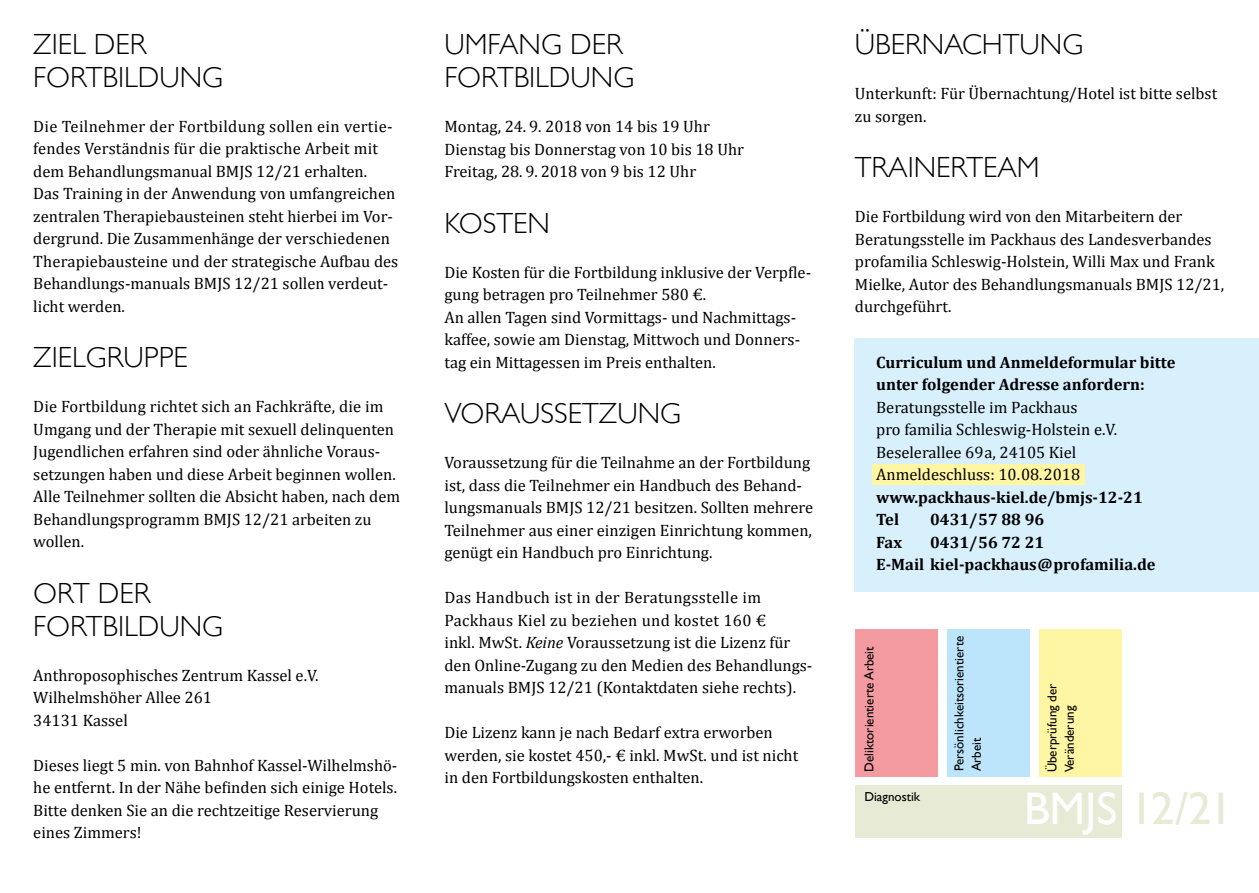
<style>
.page{position:relative;width:1259px;height:893px;background:#fff}
.page>*{position:absolute;margin:0;border:0;box-sizing:border-box;transform-origin:0 0}
.t1{font:45.75px "Gill Sans";letter-spacing:-.01em;color:#e7ead4}
.t2{font:300 29.1px/33px "Gill Sans";color:#000}
.t3{font:16.5px/22.5px "Cambria";color:#000}
.t4{font:700 16.5px/22.5px "Cambria";color:#000}
.t5{font:13.05px/17.4px "Gill Sans";color:#000}
.s1{font-style:italic}
.s2{color:#fff}
</style>
<div class="page">
<div style="left:855px;top:629px;width:82px;height:147px;background:#f39ba0"></div>
<div style="left:947px;top:629px;width:82px;height:147px;background:#bce4fa"></div>
<div style="left:1039px;top:629px;width:82px;height:147px;background:#fff6a4"></div>
<div style="left:855px;top:785px;width:267px;height:53px;background:#e7ead4"></div>
<div style="left:855px;top:338px;width:404px;height:254px;background:#d8effc"></div>
<div style="left:872px;top:465px;width:212px;height:20px;background:#fff6a4"></div>
<h2 class="t2" style="left:33px;top:26px;width:191px">ZIEL DER<br>FORTBILDUNG</h2>
<p class="t3" style="left:33px;top:115px;width:366px">Die Teilnehmer der Fortbildung sollen ein vertie&shy;fendes Verständnis für die praktische Arbeit mit dem Behandlungsmanual BMJS 12/21 erhalten.<br>Das Training in der Anwendung von umfangreichen zentralen Therapiebausteinen steht hierbei im Vor&shy;dergrund. Die Zusammenhänge der verschiedenen Therapiebausteine und der strategische Aufbau des Behandlungs-manuals BMJS 12/21 sollen verdeut&shy;licht werden.</p>
<h2 class="t2" style="left:33px;top:340px;width:156px">ZIELGRUPPE</h2>
<p class="t3" style="left:33px;top:395px;width:368px">Die Fortbildung richtet sich an Fachkräfte, die im Umgang und der Therapie mit sexuell delinquenten Jugendlichen erfahren sind oder ähnliche Voraus&shy;setzungen haben und diese Arbeit beginnen wollen.<br>Alle Teilnehmer sollten die Absicht haben, nach dem Behandlungsprogramm BMJS 12/21 arbeiten zu wollen.</p>
<h2 class="t2" style="left:33px;top:575px;width:191px">ORT DER<br>FORTBILDUNG</h2>
<p class="t3" style="left:33px;top:664px;width:287px">Anthroposophisches Zentrum Kassel e.V.<br>Wilhelmshöher Allee 261<br>34131 Kassel</p>
<p class="t3" style="left:33px;top:754px;width:366px">Dieses liegt 5 min. von Bahnhof Kassel-Wilhelmshö&shy;he entfernt. In der Nähe befinden sich einige Hotels.<br>Bitte denken Sie an die rechtzeitige Reservierung eines Zimmers!</p>
<h2 class="t2" style="left:444px;top:27px;width:191px">UMFANG DER<br>FORTBILDUNG</h2>
<p class="t3" style="left:444px;top:115px;width:301px">Montag, 24. 9. 2018 von 14 bis 19 Uhr<br>Dienstag bis Donnerstag von 10 bis 18 Uhr<br>Freitag, 28. 9. 2018 von 9 bis 12 Uhr</p>
<h2 class="t2" style="left:444px;top:205px;width:107px">KOSTEN</h2>
<p class="t3" style="left:444px;top:261px;width:368px">Die Kosten für die Fortbildung inklusive der Verpfle&shy;gung betragen pro Teilnehmer 580 €.<br>An allen Tagen sind Vormittags- und Nachmittags&shy;kaffee, sowie am Dienstag, Mittwoch und Donners&shy;tag ein Mittagessen im Preis enthalten.</p>
<h2 class="t2" style="left:444px;top:396px;width:238px">VORAUSSETZUNG</h2>
<p class="t3" style="left:444px;top:451px;width:370px">Voraussetzung für die Teilnahme an der Fortbildung ist, dass die Teilnehmer ein Handbuch des Behand&shy;lungsmanuals BMJS 12/21 besitzen. Sollten mehrere Teilnehmer aus einer einzigen Einrichtung kommen, genügt ein Handbuch pro Einrichtung.</p>
<p class="t3" style="left:444px;top:586px;width:369px">Das Handbuch ist in der Beratungsstelle im Packhaus Kiel zu beziehen und kostet 160 €<br>inkl. MwSt. <span class="s1">Keine</span> Voraussetzung ist die Lizenz für den Online-Zugang zu den Medien des Behandlungs&shy;manuals BMJS 12/21 (Kontaktdaten siehe rechts).</p>
<p class="t3" style="left:444px;top:721px;width:355px">Die Lizenz kann je nach Bedarf extra erworben werden, sie kostet 450,- € inkl. MwSt. und ist nicht in den Fortbildungskosten enthalten.</p>
<h2 class="t2" style="left:855px;top:27px;width:230px">ÜBERNACHTUNG</h2>
<p class="t3" style="left:855px;top:82px;width:364px">Unterkunft: Für Übernachtung/Hotel ist bitte selbst zu sorgen.</p>
<h2 class="t2" style="left:855px;top:150px;width:186px">TRAINERTEAM</h2>
<p class="t3" style="left:855px;top:205px;width:371px">Die Fortbildung wird von den Mitarbeitern der Beratungsstelle im Packhaus des Landesverbandes profamilia Schleswig-Holstein, Willi Max und Frank Mielke, Autor des Behandlungsmanuals BMJS 12/21, durchgeführt.</p>
<p class="t4" style="left:876px;top:350px;width:301px">Curriculum und Anmeldeformular bitte unter folgender Adresse anfordern:</p>
<p class="t3" style="left:876px;top:396px;width:242px">Beratungsstelle im Packhaus<br>pro familia Schleswig-Holstein e.V.<br>Beselerallee 69 a, 24105 Kiel<br>Anmeldeschluss: 10. 08. 2018</p>
<p class="t4" style="left:876px;top:485px;width:268px">www.packhaus-kiel.de/bmjs-12-21<br>Tel</p>
<p class="t4" style="left:930px;top:508px;width:115px">0431/57 88 96</p>
<p class="t4" style="left:876px;top:531px;width:281px;text-indent:54px">0431/56 72 21<br>E-Mail kiel-packhaus@profamilia.de</p>
<p class="t4" style="left:876px;top:531px;width:27px">Fax</p>
<p class="t5" style="left:860px;top:772px;width:127px;rotate:-90deg">Deliktorientierte Arbeit</p>
<p class="t5" style="left:950px;top:771px;width:137px;rotate:-90deg">Persönlichkeitsorientierte<br>Arbeit</p>
<p class="t5" style="left:864px;top:787px;width:57px">Diagnostik</p>
<p class="t5" style="left:1043px;top:772px;width:90px;rotate:-90deg">Überprüfung der<br>Veränderung</p>
<h1 class="t1" style="left:1024px;top:782px;width:210px"><span class="s2">BMJS</span> 12/21</h1>
</div>
